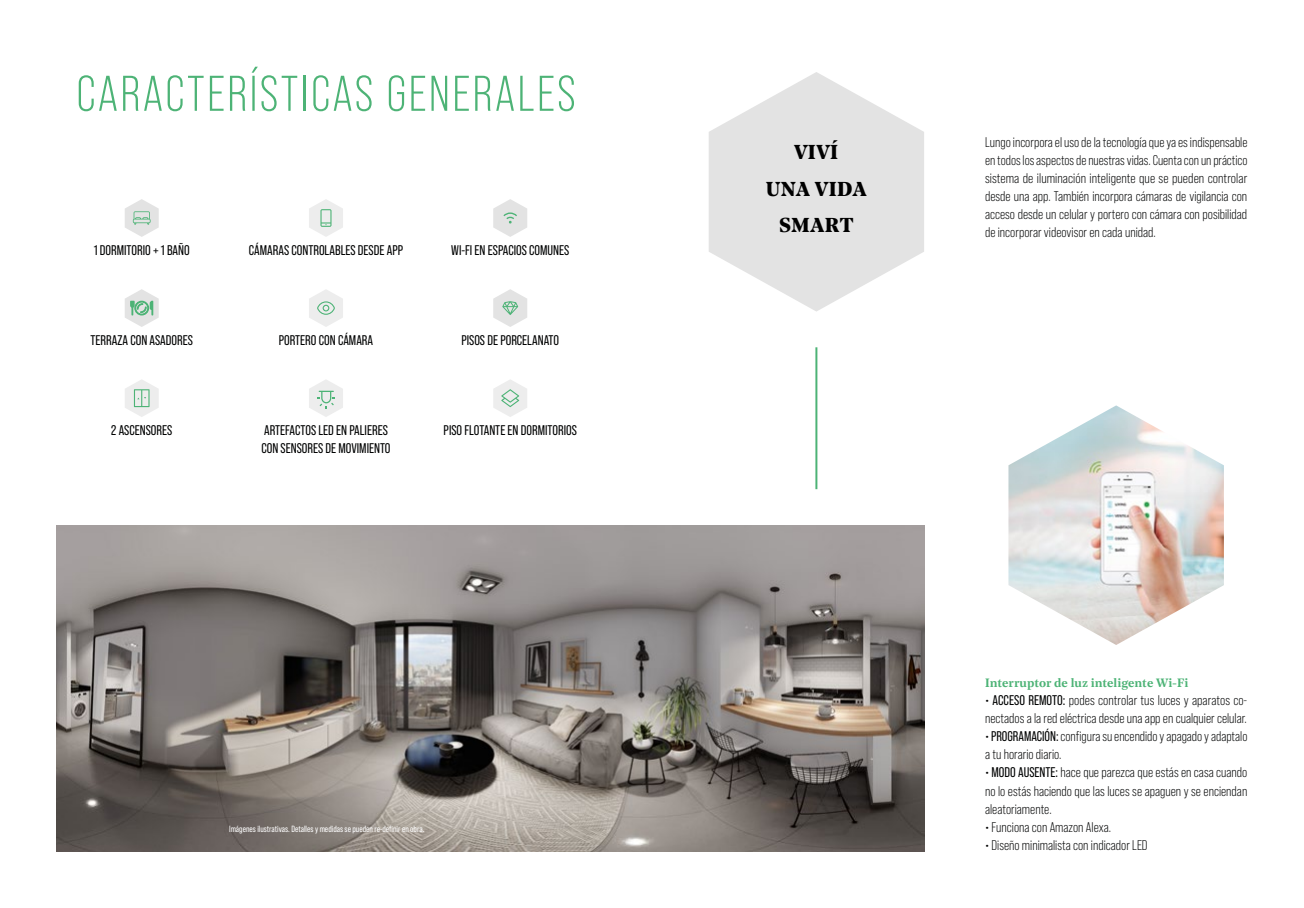
<style>
.page{position:relative;width:1304px;height:908px;background:#fff}
.page>*{position:absolute;margin:0;border:0;box-sizing:border-box;transform-origin:0 0}
.t1{font:50px "Bebas Neue Pro";letter-spacing:.05em;color:#4db376}
.t2{font:700 20px/36px "Noe Text";letter-spacing:.015em;color:#000;text-align:center}
.t3{font:14px/18px "Bebas Neue Pro";color:#010202;text-align:justify}
.t4{font:14px/18px "Bebas Neue Pro";color:#010202}
.t5{font:600 12px "Noe Text";color:#4db376}
.t6{font:9px "Bebas Neue Pro";color:#fff}
.s1{font-weight:700;color:#000}
.s2{font-style:inherit}
</style>
<div class="page">
<img style="left:57px;top:525px;width:867px;height:325px">
<img style="left:1008px;top:405px;width:216px;height:239px">
<svg style="left:709px;top:72px;width:215px;height:239px;fill:#e3e3e3"></svg>
<hr style="left:815px;top:347px;width:2px;height:142px;background:#4db376">
<svg style="left:125px;top:199px;width:34px;height:38px"></svg>
<svg style="left:309px;top:199px;width:34px;height:38px"></svg>
<svg style="left:309px;top:380px;width:34px;height:37px"></svg>
<svg style="left:493px;top:380px;width:34px;height:37px"></svg>
<svg style="left:125px;top:380px;width:34px;height:37px"></svg>
<svg style="left:309px;top:290px;width:34px;height:37px"></svg>
<svg style="left:493px;top:289px;width:34px;height:38px"></svg>
<svg style="left:493px;top:199px;width:34px;height:38px"></svg>
<svg style="left:125px;top:289px;width:34px;height:38px"></svg>
<h1 class="t1" style="left:76px;top:66px;width:501px">CARACTERÍSTICAS GENERALES</h1>
<p class="t4" style="left:94px;top:241px;width:98px">1 DORMITORIO + 1 BAÑO</p>
<p class="t4" style="left:249px;top:241px;width:156px">CÁMARAS CONTROLABLES DESDE APP</p>
<p class="t4" style="left:451px;top:241px;width:120px">WI-FI EN ESPACIOS COMUNES</p>
<p class="t4" style="left:91px;top:331px;width:104px">TERRAZA CON ASADORES</p>
<p class="t4" style="left:279px;top:331px;width:96px">PORTERO CON CÁMARA</p>
<p class="t4" style="left:461px;top:331px;width:99px">PISOS DE PORCELANATO</p>
<p class="t4" style="left:111px;top:421px;width:62px">2 ASCENSORES</p>
<p class="t4" style="left:261px;top:421px;width:131px">ARTEFACTOS LED EN PALIERES<br>CON SENSORES DE MOVIMIENTO</p>
<p class="t4" style="left:444px;top:421px;width:135px">PISO FLOTANTE EN DORMITORIOS</p>
<p class="t6" style="left:229px;top:823px;width:197px">Imágenes ilustrativas. Detalles y medidas se pueden re-definir en obra.</p>
<h2 class="t2" style="left:766px;top:133px;width:102px">VIVÍ<br>UNA VIDA<br>SMART</h2>
<p class="t3" style="left:985px;top:133px;width:264px">Lungo incorpora el uso de la tecnología que ya es indispensable en todos los aspectos de nuestras vidas. Cuenta con un práctico sistema de iluminación inteligente que se pueden controlar desde una app. También incorpora cámaras de vigilancia con acceso desde un celular y portero con cámara con posibilidad de incorporar videovisor en cada unidad.</p>
<p class="t5" style="left:985px;top:674px;width:205px">Interruptor de luz inteligente Wi-Fi</p>
<p class="t3" style="left:985px;top:691px;width:264px"><span class="s1">•</span> <span class="s2">ACCESO REMOTO:</span> podes controlar tus luces y aparatos co&shy;nectados a la red eléctrica desde una app en cualquier celular.</p>
<p class="t3" style="left:985px;top:727px;width:264px"><span class="s1">•</span> <span class="s2">PROGRAMACIÓN:</span> configura su encendido y apagado y adaptalo a tu horario diario.</p>
<p class="t3" style="left:985px;top:763px;width:264px"><span class="s1">•</span> <span class="s2">MODO AUSENTE:</span> hace que parezca que estás en casa cuando no lo estás haciendo que las luces se apaguen y se enciendan aleatoriamente.</p>
<p class="t3" style="left:985px;top:817px;width:128px"><span class="s1">•</span> Funciona con Amazon Alexa.</p>
<p class="t3" style="left:985px;top:835px;width:164px"><span class="s1">•</span> Diseño minimalista con indicador LED</p>
</div>
